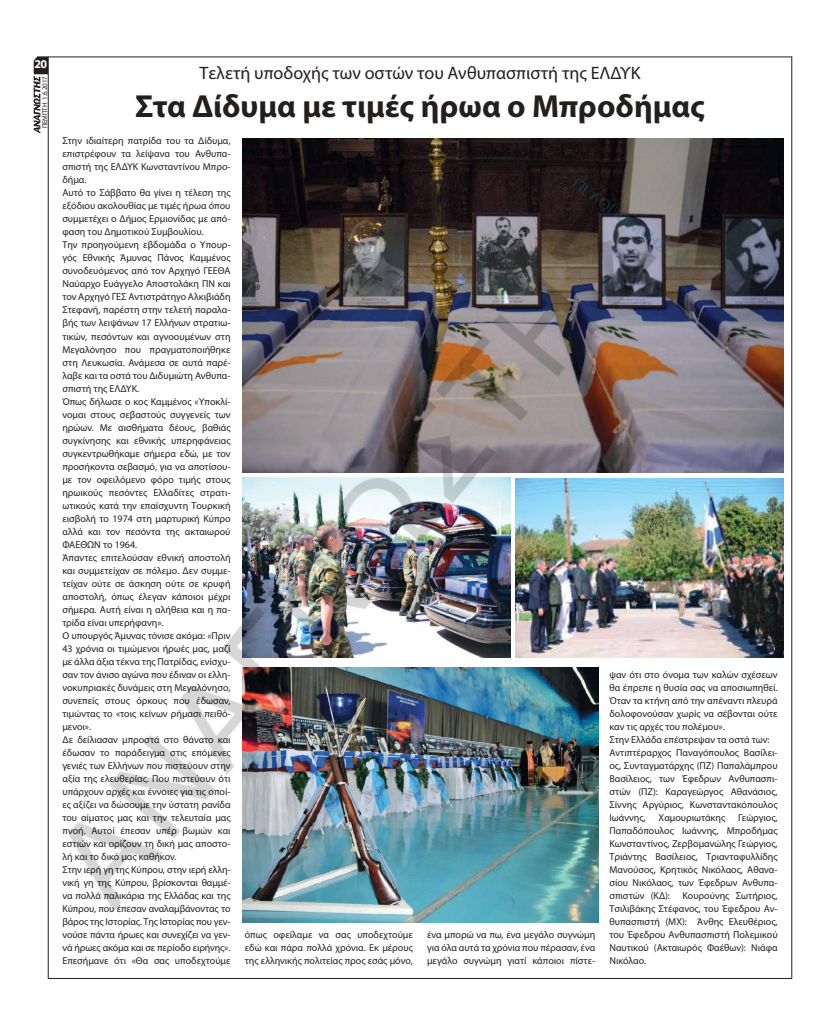
<style>
.page{position:relative;width:823px;height:1035px;background:#fff}
.page>*{position:absolute;margin:0;border:0;box-sizing:border-box;transform-origin:0 0}
.t1{font:700 32px "Myriad Pro";color:#241f1f}
.t2{font:18px "Myriad Pro";color:#241f1f}
.t3{font:700 12px "Myriad Pro";color:#fff}
.t4{font:10px/13px "Myriad Pro";color:#241f1f;text-align:justify}
.t5{font:7px "Myriad Pro";letter-spacing:-.01em;color:#241f1f}
</style>
<div class="page">
<hr style="left:48px;top:57px;width:743px;height:1px;background:#241f1f">
<hr style="left:48px;top:978px;width:743px;height:1px;background:#241f1f">
<hr style="left:791px;top:56px;width:1px;height:923px;background:#241f1f">
<svg style="left:34px;top:59px;width:1px;height:72px"></svg>
<img style="left:35px;top:56px;width:743px;height:923px">
<p class="t3" style="left:34px;top:57px;width:14px">20</p>
<p class="t5" style="left:40px;top:128px;width:54px;rotate:-90deg">ΠΕΜΠΤΗ 1.6.2017</p>
<h2 class="t2" style="left:199px;top:62px;width:442px">Τελετή υποδοχής των οστών του Ανθυπασπιστή της ΕΛΔΥΚ</h2>
<h1 class="t1" style="left:135px;top:86px;width:571px">Στα Δίδυμα με τιμές ήρωα ο Μπροδήμας</h1>
<p class="t4" style="left:62px;top:134px;width:169px;text-align:left">Στην ιδιαίτερη πατρίδα του τα Δίδυμα, επιστρέφουν τα λείψανα του Ανθυπα&shy;σπιστή της ΕΛΔΥΚ Κωνσταντίνου Μπρο&shy;δήμα.<br>Αυτό το Σάββατο θα γίνει η τέλεση της εξόδιου ακολουθίας με τιμές ήρωα όπου συμμετέχει ο Δήμος Ερμιονίδας με από&shy;φαση του Δημοτικού Συμβουλίου.<br>Την προηγούμενη εβδομάδα ο Υπουρ&shy;γός Εθνικής Άμυνας Πάνος Καμμένος συνοδευόμενος από τον Αρχηγό ΓΕΕΘΑ Ναύαρχο Ευάγγελο Αποστολάκη ΠΝ και τον Αρχηγό ΓΕΣ Αντιστράτηγο Αλκιβιάδη Στεφανή, παρέστη στην τελετή παραλα&shy;βής των λειψάνων 17 Ελλήνων στρατιω&shy;τικών, πεσόντων και αγνοουμένων στη Μεγαλόνησο που πραγματοποιήθηκε στη Λευκωσία. Ανάμεσα σε αυτά παρέ&shy;λαβε και τα οστά του Διδυμιώτη Ανθυπα&shy;σπιστή της ΕΛΔΥΚ.<br>Όπως δήλωσε ο κος Καμμένος «Υποκλί&shy;νομαι στους σεβαστούς συγγενείς των ηρώων. Με αισθήματα δέους, βαθιάς συγκίνησης και εθνικής υπερηφάνειας συγκεντρωθήκαμε σήμερα εδώ, με τον προσήκοντα σεβασμό, για να αποτίσου&shy;με τον οφειλόμενο φόρο τιμής στους ηρωικούς πεσόντες Ελλαδίτες στρατι&shy;ωτικούς κατά την επαίσχυντη Τουρκική εισβολή το 1974 στη μαρτυρική Κύπρο αλλά και τον πεσόντα της ακταιωρού ΦΑΕΘΩΝ το 1964.<br>Άπαντες επιτελούσαν εθνική αποστολή και συμμετείχαν σε πόλεμο. Δεν συμμε&shy;τείχαν ούτε σε άσκηση ούτε σε κρυφή αποστολή, όπως έλεγαν κάποιοι μέχρι σήμερα. Αυτή είναι η αλήθεια και η πα&shy;τρίδα είναι υπερήφανη».<br>Ο υπουργός Άμυνας τόνισε ακόμα: «Πριν 43 χρόνια οι τιμώμενοι ήρωές μας, μαζί με άλλα άξια τέκνα της Πατρίδας, ενίσχυ&shy;σαν τον άνισο αγώνα που έδιναν οι ελλη&shy;νοκυπριακές δυνάμεις στη Μεγαλόνησο, συνεπείς στους όρκους που έδωσαν, τιμώντας το «τοις κείνων ρήμασι πειθό&shy;μενοι».<br>Δε δείλιασαν μπροστά στο θάνατο και έδωσαν το παράδειγμα στις επόμενες γενιές των Ελλήνων που πιστεύουν στην αξία της ελευθερίας. Που πιστεύουν ότι υπάρχουν αρχές και έννοιες για τις οποί&shy;ες αξίζει να δώσουμε την ύστατη ρανίδα του αίματος μας και την τελευταία μας πνοή. Αυτοί έπεσαν υπέρ βωμών και εστιών και ορίζουν τη δική μας αποστο&shy;λή και το δικό μας καθήκον.<br>Στην ιερή γη της Κύπρου, στην ιερή ελλη&shy;νική γη της Κύπρου, βρίσκονται θαμμέ&shy;να πολλά παλικάρια της Ελλάδας και της Κύπρου, που έπεσαν αναλαμβάνοντας το βάρος της Ιστορίας. Της Ιστορίας που γεν&shy;νούσε πάντα ήρωες και συνεχίζει να γεν&shy;νά ήρωες ακόμα και σε περίοδο ειρήνης».<br>Επεσήμανε ότι «Θα σας υποδεχτούμε</p>
<p class="t4" style="left:609px;top:667px;width:169px;text-align:left">ψαν ότι στο όνομα των καλών σχέσεων θα έπρεπε η θυσία σας να αποσιωπηθεί.<br>Όταν τα κτήνη από την απέναντι πλευρά δολοφονούσαν χωρίς να σέβονται ούτε καν τις αρχές του πολέμου».<br>Στην Ελλάδα επέστρεψαν τα οστά των:<br>Αντιπτέραρχος Παναγόπουλος Βασίλει&shy;ος, Συνταγματάρχης (ΠΖ) Παπαλάμπρου Βασίλειος, των Έφεδρων Ανθυπασπι&shy;στών (ΠΖ): Καραγεώργος Αθανάσιος, Σίννης Αργύριος, Κωνσταντακόπουλος Ιωάννης,</p>
<p class="t4" style="left:609px;top:810px;width:169px;text-indent:129px">Γεώργιος, Παπαδόπουλος Ιωάννης, Μπροδήμας Κωνσταντίνος, Ζερβομανώλης Γεώργιος, Τριάντης Βασίλειος, Τριανταφυλλίδης Μανούσος, Κρητικός Νικόλαος, Αθανα&shy;σίου Νικόλαος, των Έφεδρων Ανθυπα&shy;σπιστών (ΚΔ):</p>
<p class="t4" style="left:658px;top:810px;width:68px">Χαμουριωτάκης</p>
<p class="t4" style="left:609px;top:888px;width:169px;text-indent:73px">Κουρούνης Σωτήριος, Τσιλιβάκης Στέφανος, του Έφεδρου Αν&shy;θυπασπιστή (ΜΧ): Άνθης Ελευθέριος, του Έφεδρου Ανθυπασπιστή Πολεμικού Ναυτικού (Ακταιωρός Φαέθων): Νιάφα Νικόλαο.</p>
<p class="t4" style="left:244px;top:927px;width:169px">όπως οφείλαμε να σας υποδεχτούμε εδώ και πάρα πολλά χρόνια. Εκ μέρους της ελληνικής πολιτείας προς εσάς μόνο,</p>
<p class="t4" style="left:427px;top:927px;width:169px">ένα μπορώ να πω, ένα μεγάλο συγνώμη για όλα αυτά τα χρόνια που πέρασαν, ένα μεγάλο συγνώμη γιατί κάποιοι πίστε-</p>
</div>
